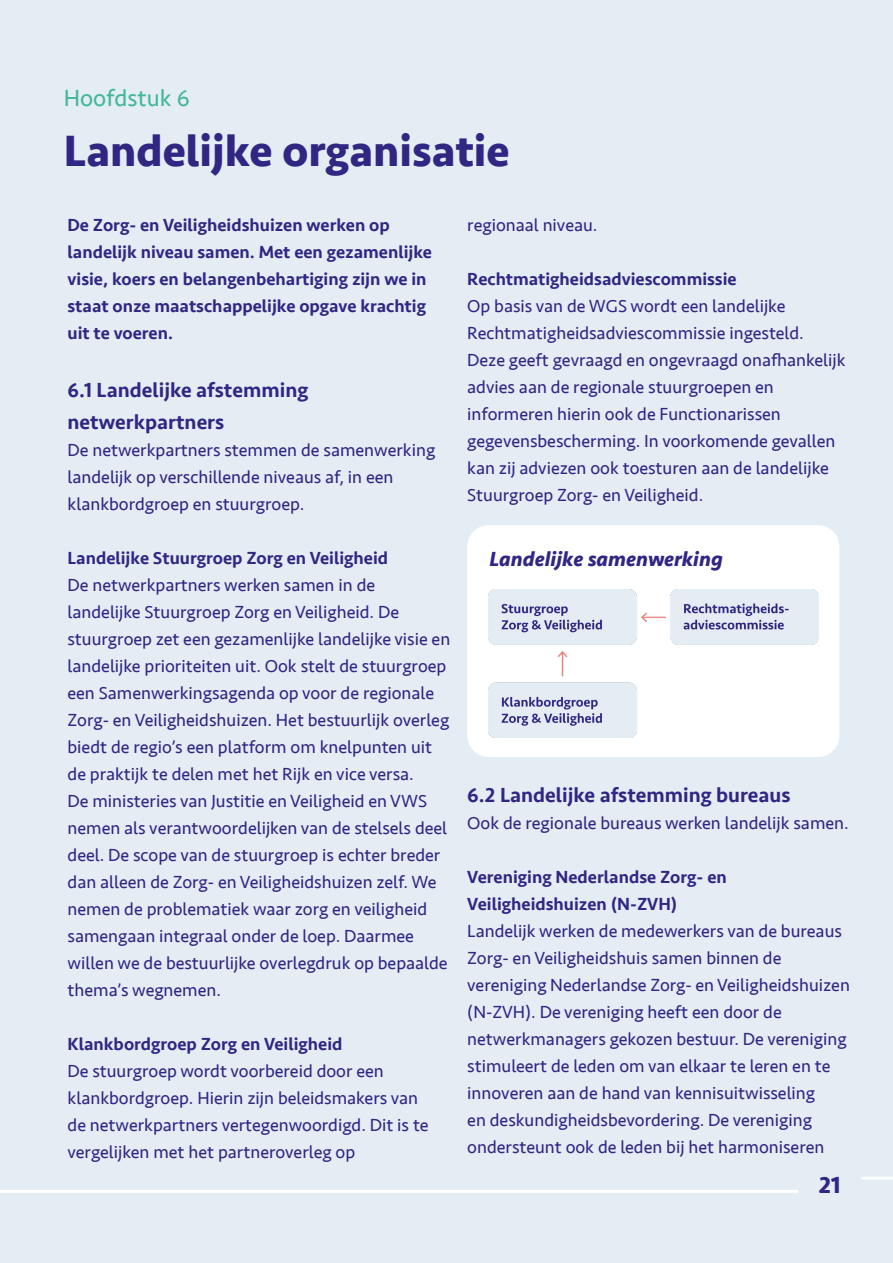
<style>
.page{position:relative;width:893px;height:1263px;background:#e4edf4}
.page>*{position:absolute;margin:0;border:0;box-sizing:border-box;transform-origin:0 0}
.t1{font:700 45px "Seravek";color:#312783}
.t2{font:24px "Seravek";color:#44b798}
.t3{font:700 24px "Seravek";color:#312783}
.t4{font:500 21px/31.5px "Seravek";color:#312783}
.t5{font:italic 700 21px "Seravek";color:#312783}
.t6{font:18px/27px "Seravek";color:#312783}
.t7{font:500 18px/27px "Seravek";color:#312783}
</style>
<div class="page">
<hr style="left:0;top:1190px;width:798px;height:3px;background:#fff">
<hr style="left:861px;top:1177px;width:32px;height:2px;background:#fff">
<div style="left:467px;top:525px;width:372px;height:232px;background:#fff;border-radius:21px"></div>
<img style="left:488px;top:589px;width:330px;height:149px">
<h2 class="t2" style="left:64px;top:80px;width:128px">Hoofdstuk 6</h2>
<h1 class="t1" style="left:64px;top:115px;width:447px">Landelijke organisatie</h1>
<p class="t7" style="left:68px;top:211px;width:366px">De Zorg- en Veiligheidshuizen werken op landelijk niveau samen. Met een gezamenlijke visie, koers en belangenbehartiging zijn we in staat onze maatschappelijke opgave krachtig uit te voeren.</p>
<p class="t4" style="left:68px;top:374px;width:242px">6.1 Landelijke afstemming netwerkpartners</p>
<p class="t6" style="left:68px;top:436px;width:369px">De netwerkpartners stemmen de samenwerking landelijk op verschillende niveaus af, in een klankbordgroep en stuurgroep.</p>
<p class="t7" style="left:68px;top:544px;width:322px">Landelijke Stuurgroep Zorg en Veiligheid</p>
<p class="t6" style="left:68px;top:571px;width:384px">De netwerkpartners werken samen in de landelijke Stuurgroep Zorg en Veiligheid. De stuurgroep zet een gezamenlijke landelijke visie en landelijke prioriteiten uit. Ook stelt de stuurgroep een Samenwerkingsagenda op voor de regionale Zorg- en Veiligheidshuizen. Het bestuurlijk overleg biedt de regio’s een platform om knelpunten uit de praktijk te delen met het Rijk en vice versa.<br>De ministeries van Justitie en Veiligheid en VWS nemen als verantwoordelijken van de stelsels deel deel. De scope van de stuurgroep is echter breder dan alleen de Zorg- en Veiligheidshuizen zelf. We nemen de problematiek waar zorg en veiligheid samengaan integraal onder de loep. Daarmee willen we de bestuurlijke overlegdruk op bepaalde thema’s wegnemen.</p>
<p class="t7" style="left:68px;top:1030px;width:276px">Klankbordgroep Zorg en Veiligheid</p>
<p class="t6" style="left:68px;top:1057px;width:363px">De stuurgroep wordt voorbereid door een klankbordgroep. Hierin zijn beleidsmakers van de netwerkpartners vertegenwoordigd. Dit is te vergelijken met het partneroverleg op</p>
<p class="t6" style="left:467px;top:211px;width:132px">regionaal niveau.</p>
<p class="t7" style="left:467px;top:265px;width:271px">Rechtmatigheidsadviescommissie</p>
<p class="t6" style="left:467px;top:292px;width:380px">Op basis van de WGS wordt een landelijke Rechtmatigheidsadviescommissie ingesteld.<br>Deze geeft gevraagd en ongevraagd onafhankelijk advies aan de regionale stuurgroepen en informeren hierin ook de Functionarissen gegevensbescherming. In voorkomende gevallen kan zij adviezen ook toesturen aan de landelijke Stuurgroep Zorg- en Veiligheid.</p>
<p class="t5" style="left:489px;top:541px;width:235px">Landelijke samenwerking</p>
<p class="t4" style="left:467px;top:779px;width:325px">6.2 Landelijke afstemming bureaus</p>
<p class="t6" style="left:467px;top:809px;width:383px">Ook de regionale bureaus werken landelijk samen.</p>
<p class="t7" style="left:467px;top:864px;width:261px">Vereniging Nederlandse Zorg- en<br>Veiligheidshuizen (N-ZVH)</p>
<p class="t6" style="left:467px;top:917px;width:384px">Landelijk werken de medewerkers van de bureaus Zorg- en Veiligheidshuis samen binnen de vereniging Nederlandse Zorg- en Veiligheidshuizen (N-ZVH). De vereniging heeft een door de netwerkmanagers gekozen bestuur. De vereniging stimuleert de leden om van elkaar te leren en te innoveren aan de hand van kennisuitwisseling<br>en deskundigheidsbevordering. De vereniging ondersteunt ook de leden bij het harmoniseren</p>
<h2 class="t3" style="left:819px;top:1165px;width:23px">21</h2>
</div>
